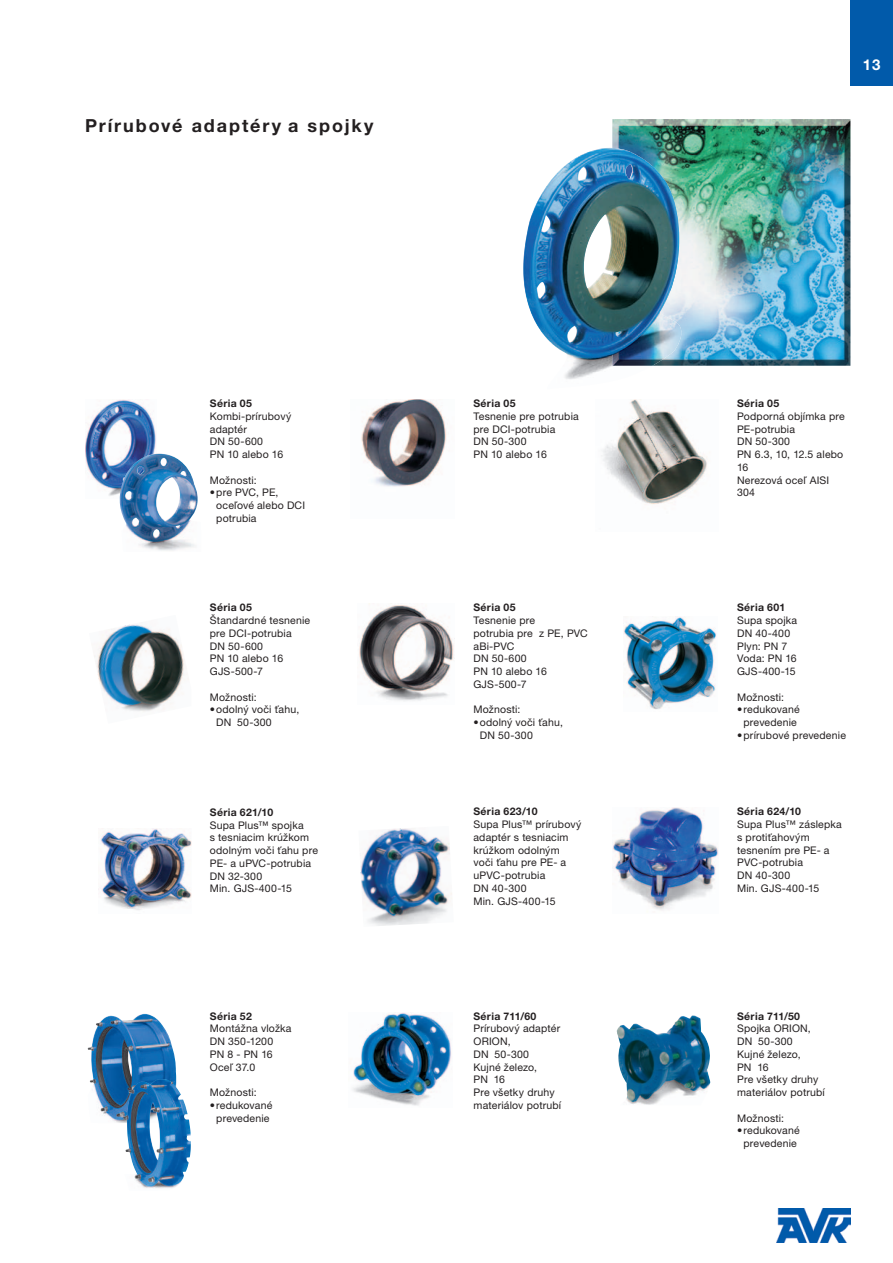
<style>
.page{position:relative;width:893px;height:1263px;background:#fff}
.page>*{position:absolute;margin:0;border:0;box-sizing:border-box;transform-origin:0 0}
.t1{font:700 18px "Helvetica Neue LT Pro";letter-spacing:.105em;color:#231f20}
.t2{font:700 15px "Helvetica Neue LT Pro";color:#fff}
.t3{font:10.5px/12.8px "Helvetica Neue LT Pro";letter-spacing:.015em;color:#231f20}
.t4{font:700 10.5px "Helvetica Neue LT Pro";letter-spacing:.03em;color:#231f20}
</style>
<div class="page">
<div style="left:850px;top:0;width:43px;height:85px;background:#015aaa"></div>
<img style="left:776px;top:1208px;width:74px;height:34px">
<img style="left:85px;top:400px;width:71px;height:96px">
<img style="left:94px;top:624px;width:91px;height:88px">
<img style="left:360px;top:828px;width:92px;height:98px">
<img style="left:616px;top:1015px;width:94px;height:90px">
<img style="left:361px;top:400px;width:86px;height:87px">
<img style="left:612px;top:808px;width:106px;height:103px">
<img style="left:624px;top:617px;width:92px;height:93px">
<img style="left:601px;top:400px;width:106px;height:105px">
<img style="left:98px;top:828px;width:93px;height:82px">
<img style="left:87px;top:1014px;width:90px;height:109px">
<img style="left:352px;top:1013px;width:99px;height:93px">
<img style="left:612px;top:119px;width:238px;height:247px">
<img style="left:123px;top:1079px;width:68px;height:109px">
<img style="left:565px;top:360px;width:47px;height:19px">
<img style="left:612px;top:360px;width:69px;height:6px">
<img style="left:523px;top:148px;width:160px;height:212px">
<img style="left:359px;top:605px;width:95px;height:96px">
<img style="left:118px;top:453px;width:80px;height:98px">
<h1 class="t1" style="left:85px;top:114px;width:290px">Prírubové adaptéry a spojky</h1>
<p class="t4" style="left:210px;top:397px;width:44px">Séria 05</p>
<p class="t3" style="left:210px;top:410px;width:83px">Kombi-prírubový adaptér<br>DN 50-600<br>PN 10 alebo 16</p>
<p class="t3" style="left:210px;top:473px;width:48px">Možnosti:</p>
<p class="t3" style="left:216px;top:486px;width:90px;text-indent:-6px">• pre PVC, PE, oceľové alebo DCI potrubia</p>
<p class="t4" style="left:210px;top:601px;width:44px">Séria 05</p>
<p class="t3" style="left:210px;top:614px;width:102px">Štandardné tesnenie pre DCI-potrubia<br>DN 50-600<br>PN 10 alebo 16<br>GJS-500-7</p>
<p class="t3" style="left:210px;top:690px;width:48px">Možnosti:</p>
<p class="t3" style="left:216px;top:703px;width:85px;text-indent:-6px">• odolný voči ťahu,<br>DN 50-300</p>
<p class="t4" style="left:210px;top:805px;width:65px">Séria 621/10</p>
<p class="t3" style="left:210px;top:818px;width:110px">Supa Plus™ spojka<br>s tesniacim krúžkom odolným voči ťahu pre<br>PE- a uPVC-potrubia<br>DN 32-300<br>Min. GJS-400-15</p>
<p class="t4" style="left:210px;top:1009px;width:44px">Séria 52</p>
<p class="t3" style="left:210px;top:1022px;width:83px">Montážna vložka<br>DN 350-1200<br>PN 8 - PN 16<br>Oceľ 37.0</p>
<p class="t3" style="left:210px;top:1086px;width:48px">Možnosti:</p>
<p class="t3" style="left:210px;top:1098px;width:64px;text-align:center">• redukované prevedenie</p>
<p class="t4" style="left:473px;top:397px;width:44px">Séria 05</p>
<p class="t3" style="left:473px;top:410px;width:107px">Tesnenie pre potrubia pre DCI-potrubia<br>DN 50-300<br>PN 10 alebo 16</p>
<p class="t4" style="left:473px;top:601px;width:44px">Séria 05</p>
<p class="t3" style="left:473px;top:614px;width:116px">Tesnenie pre<br>potrubia pre z PE, PVC aBi-PVC<br>DN 50-600<br>PN 10 alebo 16<br>GJS-500-7</p>
<p class="t3" style="left:473px;top:703px;width:48px">Možnosti:</p>
<p class="t3" style="left:480px;top:716px;width:85px;text-indent:-6px">• odolný voči ťahu,<br>DN 50-300</p>
<p class="t4" style="left:473px;top:805px;width:65px">Séria 623/10</p>
<p class="t3" style="left:473px;top:818px;width:109px">Supa Plus™ prírubový adaptér s tesniacim krúžkom odolným voči ťahu pre PE- a uPVC-potrubia<br>DN 40-300<br>Min. GJS-400-15</p>
<p class="t4" style="left:473px;top:1009px;width:64px">Séria 711/60</p>
<p class="t3" style="left:473px;top:1022px;width:89px">Prírubový adaptér<br>ORION,<br>DN 50-300<br>Kujné železo,<br>PN 16<br>Pre všetky druhy materiálov potrubí</p>
<h2 class="t2" style="left:863px;top:55px;width:19px">13</h2>
<p class="t4" style="left:737px;top:397px;width:44px">Séria 05</p>
<p class="t3" style="left:737px;top:410px;width:109px">Podporná objímka pre<br>PE-potrubia<br>DN 50-300<br>PN 6.3, 10, 12.5 alebo<br>16<br>Nerezová oceľ AISI<br>304</p>
<p class="t4" style="left:737px;top:601px;width:50px">Séria 601</p>
<p class="t3" style="left:737px;top:614px;width:62px">Supa spojka<br>DN 40-400<br>Plyn: PN 7<br>Voda: PN 16<br>GJS-400-15</p>
<p class="t3" style="left:737px;top:690px;width:48px">Možnosti:</p>
<p class="t3" style="left:737px;top:703px;width:64px;text-align:center">• redukované prevedenie</p>
<p class="t3" style="left:737px;top:729px;width:110px">• prírubové prevedenie</p>
<p class="t4" style="left:737px;top:805px;width:65px">Séria 624/10</p>
<p class="t3" style="left:737px;top:818px;width:106px">Supa Plus™ záslepka s protiťahovým tesnením pre PE- a<br>PVC-potrubia<br>DN 40-300<br>Min. GJS-400-15</p>
<p class="t4" style="left:737px;top:1009px;width:64px">Séria 711/50</p>
<p class="t3" style="left:737px;top:1022px;width:89px">Spojka ORION,<br>DN 50-300<br>Kujné železo,<br>PN 16<br>Pre všetky druhy materiálov potrubí</p>
<p class="t3" style="left:737px;top:1111px;width:48px">Možnosti:</p>
<p class="t3" style="left:737px;top:1124px;width:64px;text-align:center">• redukované prevedenie</p>
</div>
